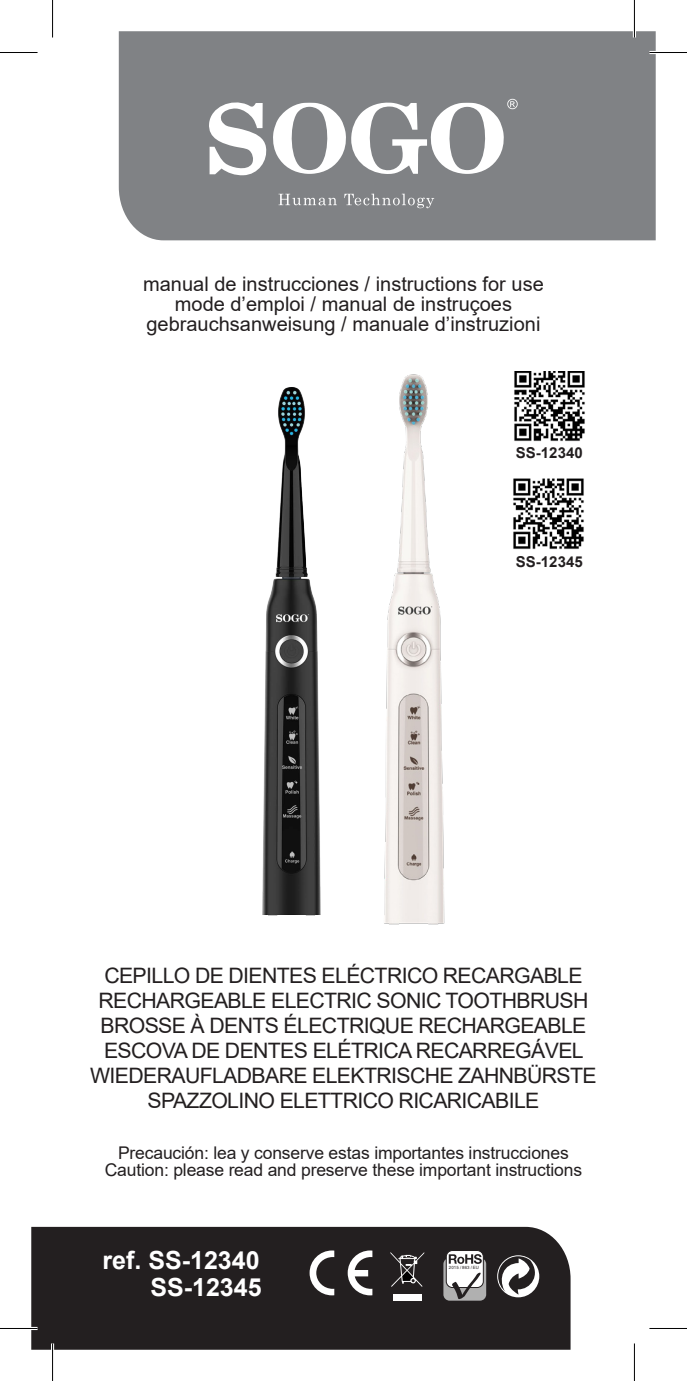
<style>
.page{position:relative;width:687px;height:1381px;background:#fff}
.page>*{position:absolute;margin:0;border:0;box-sizing:border-box;transform-origin:0 0}
.t1{font:700 25px "Arial";color:#fff}
.t2{font:21.25px "Arial";letter-spacing:-.03em;color:#231f20}
.t3{font:20px/20px "Arial";color:#231f20;text-align:center}
.t4{font:17.5px "Arial";letter-spacing:-.01em;color:#231f20}
.Instrucciones{font:700 15px "Arial";color:#231f20}
.importante{font:4.25px "Arial";letter-spacing:.05em;color:#231f20}
</style>
<div class="page">
<img style="left:555px;top:371px;width:30px;height:71px">
<div style="left:31px;top:1227px;width:539px;height:122px;background:#231f20"></div>
<svg style="left:497px;top:1255px;width:44px;height:42px"></svg>
<svg style="left:309px;top:1250px;width:63px;height:45px"></svg>
<div style="left:393px;top:1293px;width:28px;height:7px;background:#fff"></div>
<svg style="left:390px;top:1252px;width:34px;height:34px"></svg>
<svg style="left:443px;top:1258px;width:43px;height:42px"></svg>
<div style="left:446px;top:1250px;width:37px;height:37px;background:#fff;border-radius:6px"></div>
<div style="left:446px;top:1250px;width:37px;height:37px;border:1px solid #231f20;border-radius:6px"></div>
<svg style="left:448px;top:1254px;width:33px;height:10px"></svg>
<svg style="left:451px;top:1272px;width:29px;height:28px"></svg>
<img style="left:262px;top:388px;width:24px;height:528px">
<img style="left:286px;top:371px;width:269px;height:554px">
<div style="left:119px;top:31px;width:536px;height:209px;background:#808285"></div>
<svg style="left:278px;top:194px;width:156px;height:14px;background:#96979a"></svg>
<svg style="left:207px;top:98px;width:310px;height:78px"></svg>
<img style="left:511px;top:476px;width:73px;height:75px">
<hr style="left:649px;top:51px;width:37px;height:3px;background:#fff">
<hr style="left:0;top:1327px;width:38px;height:3px;background:#fff">
<hr style="left:51px;top:1343px;width:3px;height:38px;background:#fff">
<hr style="left:632px;top:0;width:3px;height:37px;background:#fff">
<hr style="left:0;top:52px;width:38px;height:1px;background:#000">
<hr style="left:649px;top:52px;width:37px;height:1px;background:#000">
<hr style="left:0;top:1328px;width:38px;height:1px;background:#000">
<hr style="left:649px;top:1328px;width:37px;height:1px;background:#000">
<hr style="left:52px;top:0;width:1px;height:37px;background:#000">
<hr style="left:52px;top:1343px;width:1px;height:38px;background:#000">
<hr style="left:633px;top:0;width:1px;height:37px;background:#000">
<hr style="left:633px;top:1343px;width:1px;height:38px;background:#000">
<p class="t3" style="left:143px;top:273px;width:402px">manual de instrucciones / instructions for use mode d’emploi / manual de instruçoes</p>
<p class="t3" style="left:146px;top:313px;width:395px">gebrauchsanweisung / manuale d’instruzioni</p>
<p class="Instrucciones" style="left:515px;top:442px;width:68px">SS-12340</p>
<p class="Instrucciones" style="left:515px;top:551px;width:68px">SS-12345</p>
<p class="t2" style="left:104px;top:960px;width:479px">CEPILLO DE DIENTES ELÉCTRICO RECARGABLE</p>
<p class="t2" style="left:98px;top:985px;width:491px">RECHARGEABLE ELECTRIC SONIC TOOTHBRUSH</p>
<p class="t2" style="left:100px;top:1010px;width:487px">BROSSE À DENTS ÉLECTRIQUE RECHARGEABLE</p>
<p class="t2" style="left:104px;top:1035px;width:481px">ESCOVA DE DENTES ELÉTRICA RECARREGÁVEL</p>
<p class="t2" style="left:90px;top:1060px;width:507px">WIEDERAUFLADBARE ELEKTRISCHE ZAHNBÜRSTE</p>
<p class="t2" style="left:147px;top:1085px;width:393px">SPAZZOLINO ELETTRICO RICARICABILE</p>
<p class="t4" style="left:118px;top:1140px;width:452px">Precaución: lea y conserve estas importantes instrucciones</p>
<p class="t4" style="left:105px;top:1158px;width:478px">Caution: please read and preserve these important instructions</p>
<p class="t1" style="left:102px;top:1242px;width:159px">ref. SS-12340</p>
<p class="t1" style="left:150px;top:1269px;width:113px">SS-12345</p>
<p class="importante" style="left:448px;top:1265px;width:32px">2015 / 863 / EU</p>
</div>
